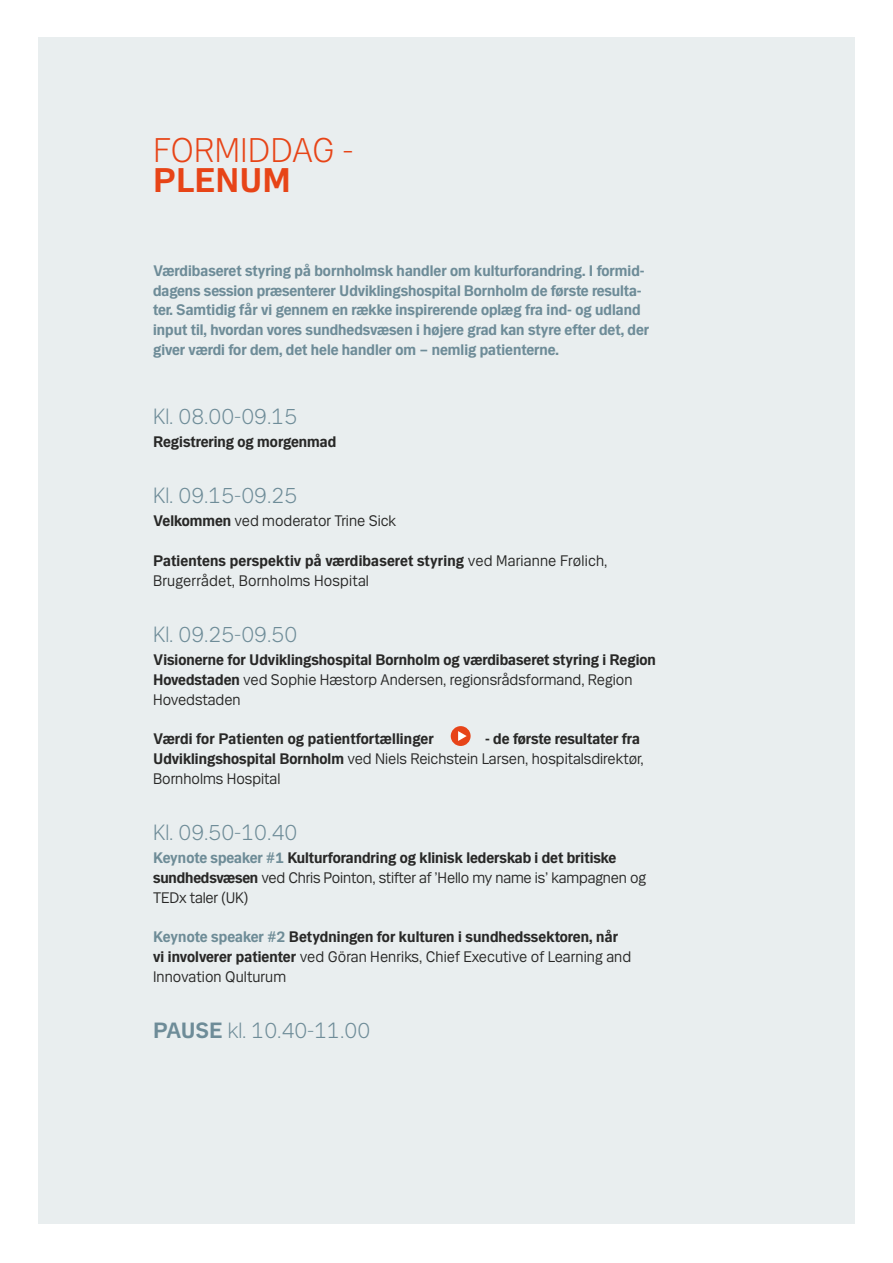
<style>
.page{position:relative;width:893px;height:1263px;background:#fff}
.page>*{position:absolute;margin:0;border:0;box-sizing:border-box;transform-origin:0 0}
.t1{font:300 36.3px "Mari";letter-spacing:.015em;color:#e74417}
.t2{font:700 36.3px "Mari";color:#e74417}
.t3{font:300 23.4px "Mari";color:#6e8c98}
.t4{font:16.2px/19.8px "Mari";color:#282827}
.t5{font:700 16.2px/19.8px "Mari";color:#282827}
.t6{font:700 16.2px/19.8px "Mari";color:#6e8c98}
.s1{font-weight:700}
.s2{font-weight:400}
.s3{font-weight:700;color:#6e8c97}
.s4{color:#6e8c97}
</style>
<div class="page">
<div style="left:38px;top:37px;width:817px;height:1187px;background:#e9eeef"></div>
<div style="left:451px;top:726px;width:20px;height:20px;background:#e74419;border-radius:50%"></div>
<svg style="left:458px;top:731px;width:9px;height:10px"></svg>
<h1 class="t1" style="left:153px;top:128px;width:202px">FORMIDDAG -</h1>
<h1 class="t2" style="left:153px;top:159px;width:139px">PLENUM</h1>
<p class="t6" style="left:153px;top:261px;width:498px">Værdibaseret styring på bornholmsk handler om kulturforandring. I formid&shy;dagens session præsenterer Udviklingshospital Bornholm de første resulta&shy;ter. Samtidig får vi gennem en række inspirerende oplæg fra ind- og udland input til, hvordan vores sundhedsvæsen i højere grad kan styre efter det, der giver værdi for dem, det hele handler om – nemlig patienterne.</p>
<h2 class="t3" style="left:153px;top:402px;width:146px">Kl. 08.00-09.15</h2>
<p class="t5" style="left:153px;top:432px;width:185px">Registrering og morgenmad</p>
<h2 class="t3" style="left:153px;top:481px;width:146px">Kl. 09.15-09.25</h2>
<p class="t4" style="left:153px;top:511px;width:245px"><span class="s1">Velkommen</span> ved moderator Trine Sick</p>
<p class="t4" style="left:153px;top:550px;width:456px"><span class="s1">Patientens perspektiv på værdibaseret styring</span> ved Marianne Frølich,<br>Brugerrådet, Bornholms Hospital</p>
<h2 class="t3" style="left:153px;top:620px;width:146px">Kl. 09.25-09.50</h2>
<p class="t5" style="left:153px;top:650px;width:504px">Visionerne for Udviklingshospital Bornholm og værdibaseret styring i Region<br>Hovedstaden <span class="s2">ved Sophie Hæstorp Andersen, regionsrådsformand, Region<br>Hovedstaden</span></p>
<p class="t5" style="left:153px;top:729px;width:282px">Værdi for Patienten og patientfortællinger</p>
<p class="t4" style="left:153px;top:728px;width:492px;text-indent:332px"><span class="s1">- de første resultater fra<br>Udviklingshospital Bornholm</span> ved Niels Reichstein Larsen, hospitalsdirektør,<br>Bornholms Hospital</p>
<h2 class="t3" style="left:153px;top:818px;width:146px">Kl. 09.50-10.40</h2>
<p class="t4" style="left:153px;top:847px;width:494px"><span class="s3">Keynote speaker #1</span> <span class="s1">Kulturforandring og klinisk lederskab i det britiske sundhedsvæsen</span> ved Chris Pointon, stifter af ’Hello my name is’ kampagnen og<br>TEDx taler (UK)</p>
<p class="t5" style="left:153px;top:927px;width:480px"><span class="s4">Keynote speaker #2</span> Betydningen for kulturen i sundhedssektoren, når vi involverer patienter <span class="s2">ved Göran Henriks, Chief Executive of Learning and<br>Innovation Qulturum</span></p>
<h2 class="t3" style="left:153px;top:1016px;width:219px"><span class="s1">PAUSE</span> kl. 10.40-11.00</h2>
</div>
